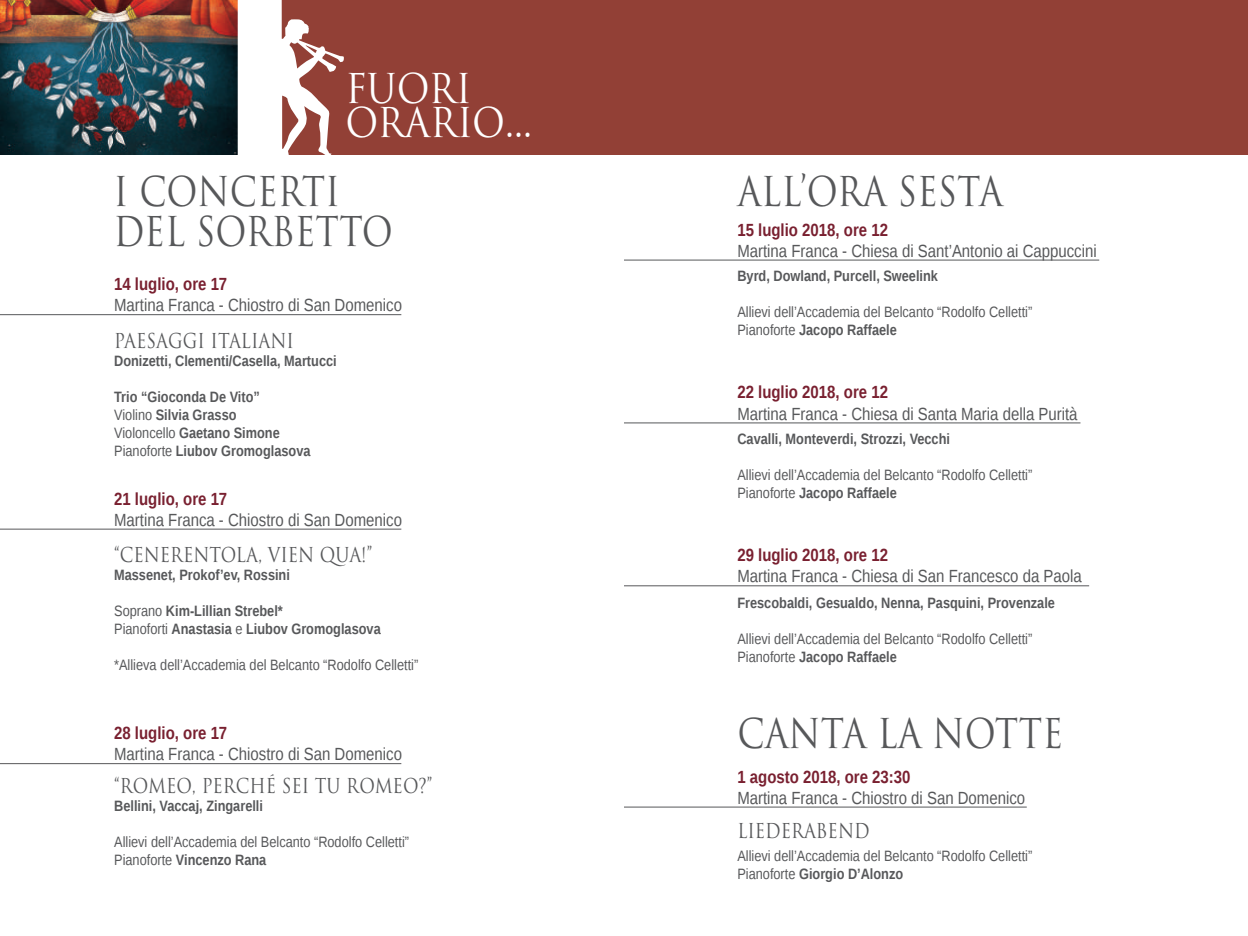
<style>
.page{position:relative;width:1248px;height:936px;background:#fff}
.page>*{position:absolute;margin:0;border:0;box-sizing:border-box;transform-origin:0 0}
.t1{font:40px/40px "Trajan";color:#57585a;scale:.85 1}
.t2{font:40px/34px "Trajan";color:#fff;scale:.9 1}
.t3{font:20px "Trajan";color:#57585a;scale:.85 1}
.t4{font:17.6px "Liberation Sans";color:#57585a;scale:.85 1}
.t5{font:700 17.6px "Liberation Sans";color:#792030;scale:.85 1}
.t6{font:15px/18px "Liberation Sans";color:#57585a;scale:.85 1}
.t7{font:700 15px/18px "Liberation Sans";color:#57585a;scale:.85 1}
.s1{font-weight:400}
.s2{font-weight:700}
</style>
<div class="page">
<div style="left:0;top:0;width:1247px;height:154px;background:#924036"></div>
<hr style="left:624px;top:806px;width:402px;height:1px;background:#57585a">
<img style="left:0;top:0;width:238px;height:154px">
<svg style="left:238px;top:0;width:106px;height:155px"></svg>
<hr style="left:0;top:314px;width:401px;height:1px;background:#57585a">
<hr style="left:0;top:528px;width:401px;height:1px;background:#57585a">
<hr style="left:0;top:763px;width:401px;height:1px;background:#57585a">
<hr style="left:624px;top:585px;width:465px;height:1px;background:#57585a">
<hr style="left:624px;top:259px;width:475px;height:1px;background:#57585a">
<hr style="left:624px;top:422px;width:456px;height:1px;background:#57585a">
<h1 class="t2" style="left:345px;top:71px;width:209px">FUORI<br>ORARIO...</h1>
<h1 class="t1" style="left:113px;top:172px;width:330px">I CONCERTI<br>DEL SORBETTO</h1>
<p class="t5" style="left:114px;top:272px;width:135px">14 luglio, ore 17</p>
<p class="t4" style="left:114px;top:295px;width:340px">Martina Franca - Chiostro di San Domenico</p>
<h2 class="t3" style="left:114px;top:328px;width:213px">PAESAGGI ITALIANI</h2>
<p class="t7" style="left:114px;top:351px;width:263px">Donizetti, Clementi/Casella, Martucci</p>
<p class="t7" style="left:114px;top:387px;width:232px">Trio “Gioconda De Vito”<br><span class="s1">Violino</span> Silvia Grasso<br><span class="s1">Violoncello</span> Gaetano Simone<br><span class="s1">Pianoforte</span> Liubov Gromoglasova</p>
<p class="t5" style="left:114px;top:486px;width:135px">21 luglio, ore 17</p>
<p class="t4" style="left:114px;top:509px;width:340px">Martina Franca - Chiostro di San Domenico</p>
<h2 class="t3" style="left:114px;top:543px;width:305px">“CENERENTOLA, VIEN QUA!”</h2>
<p class="t7" style="left:114px;top:565px;width:208px">Massenet, Prokof’ev, Rossini</p>
<p class="t7" style="left:114px;top:601px;width:315px"><span class="s1">Soprano</span> Kim-Lillian Strebel*<br><span class="s1">Pianoforti</span> Anastasia <span class="s1">e</span> Liubov Gromoglasova</p>
<p class="t6" style="left:114px;top:656px;width:359px">*Allieva dell’Accademia del Belcanto “Rodolfo Celletti”</p>
<p class="t5" style="left:114px;top:721px;width:135px">28 luglio, ore 17</p>
<p class="t4" style="left:114px;top:744px;width:340px">Martina Franca - Chiostro di San Domenico</p>
<h2 class="t3" style="left:114px;top:773px;width:376px">“ROMEO, PERCHÉ SEI TU ROMEO?”</h2>
<p class="t7" style="left:114px;top:796px;width:177px">Bellini, Vaccaj, Zingarelli</p>
<p class="t6" style="left:114px;top:833px;width:348px">Allievi dell’Accademia del Belcanto “Rodolfo Celletti”<br>Pianoforte <span class="s2">Vincenzo Rana</span></p>
<h1 class="t1" style="left:737px;top:172px;width:314px">ALL’ORA SESTA</h1>
<p class="t5" style="left:737px;top:217px;width:179px">15 luglio 2018, ore 12</p>
<p class="t4" style="left:737px;top:241px;width:424px">Martina Franca - Chiesa di Sant’Antonio ai Cappuccini</p>
<p class="t7" style="left:737px;top:267px;width:237px">Byrd, Dowland, Purcell, Sweelink</p>
<p class="t6" style="left:737px;top:304px;width:348px">Allievi dell’Accademia del Belcanto “Rodolfo Celletti”<br>Pianoforte <span class="s2">Jacopo Raffaele</span></p>
<p class="t5" style="left:737px;top:380px;width:179px">22 luglio 2018, ore 12</p>
<p class="t4" style="left:737px;top:403px;width:402px">Martina Franca - Chiesa di Santa Maria della Purità</p>
<p class="t7" style="left:737px;top:430px;width:252px">Cavalli, Monteverdi, Strozzi, Vecchi</p>
<p class="t6" style="left:737px;top:466px;width:348px">Allievi dell’Accademia del Belcanto “Rodolfo Celletti”<br>Pianoforte <span class="s2">Jacopo Raffaele</span></p>
<p class="t5" style="left:737px;top:543px;width:179px">29 luglio 2018, ore 12</p>
<p class="t4" style="left:737px;top:566px;width:406px">Martina Franca - Chiesa di San Francesco da Paola</p>
<p class="t7" style="left:737px;top:593px;width:375px">Frescobaldi, Gesualdo, Nenna, Pasquini, Provenzale</p>
<p class="t6" style="left:737px;top:630px;width:348px">Allievi dell’Accademia del Belcanto “Rodolfo Celletti”<br>Pianoforte <span class="s2">Jacopo Raffaele</span></p>
<h1 class="t1" style="left:737px;top:713px;width:384px">CANTA LA NOTTE</h1>
<p class="t5" style="left:737px;top:764px;width:205px">1 agosto 2018, ore 23:30</p>
<p class="t4" style="left:737px;top:787px;width:340px">Martina Franca - Chiostro di San Domenico</p>
<h2 class="t3" style="left:737px;top:818px;width:157px">LIEDERABEND</h2>
<p class="t6" style="left:737px;top:847px;width:348px">Allievi dell’Accademia del Belcanto “Rodolfo Celletti”<br>Pianoforte <span class="s2">Giorgio D’Alonzo</span></p>
</div>
